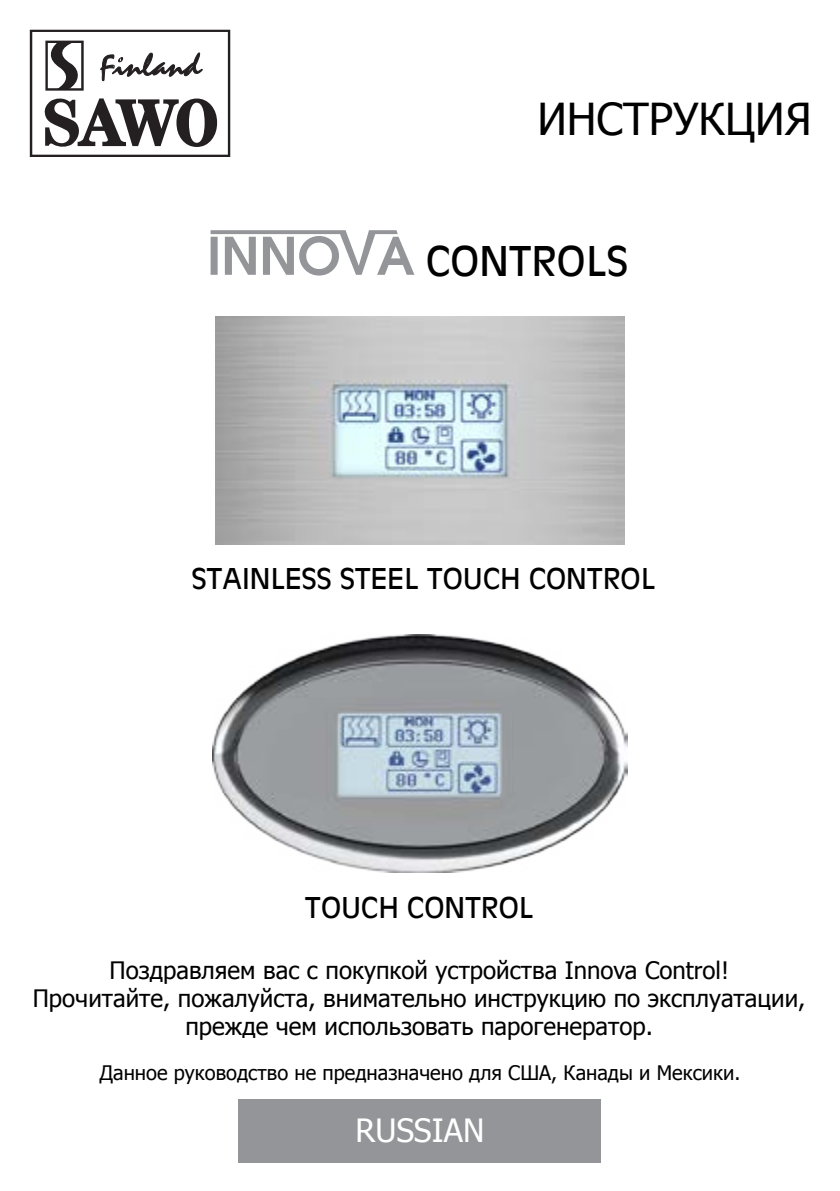
<style>
.page{position:relative;width:840px;height:1191px;background:#fff}
.page>*{position:absolute;margin:0;border:0;box-sizing:border-box;transform-origin:0 0}
.t1{font:44px "Tahoma";color:#000}
.t2{font:40px "Antique Olive";color:#000}
.t3{font:32px "Tahoma";color:#fff}
.t4{font:28px "Antique Olive";color:#000}
.t5{font:24px/28px "Tahoma";color:#000;text-align:center}
.t6{font:20px "Tahoma";color:#000}
</style>
<div class="page">
<svg style="left:29px;top:29px;width:202px;height:128px"></svg>
<div style="left:238px;top:1099px;width:363px;height:63px;background:#939598"></div>
<img style="left:215px;top:317px;width:409px;height:227px">
<svg style="left:210px;top:230px;width:204px;height:45px"></svg>
<img style="left:212px;top:634px;width:415px;height:239px">
<h1 class="t1" style="left:537px;top:90px;width:275px">ИНСТРУКЦИЯ</h1>
<h2 class="t2" style="left:426px;top:235px;width:203px">CONTROLS</h2>
<p class="t4" style="left:191px;top:561px;width:465px">STAINLESS STEEL TOUCH CONTROL</p>
<p class="t4" style="left:305px;top:889px;width:230px">TOUCH CONTROL</p>
<p class="t5" style="left:33px;top:955px;width:773px">Поздравляем вас с покупкой устройства Innova Control!<br>Прочитайте, пожалуйста, внимательно инструкцию по эксплуатации, прежде чем использовать парогенератор.</p>
<p class="t6" style="left:99px;top:1059px;width:642px">Данное руководство не предназначено для США, Канады и Мексики.</p>
<h3 class="t3" style="left:355px;top:1109px;width:130px">RUSSIAN</h3>
</div>
